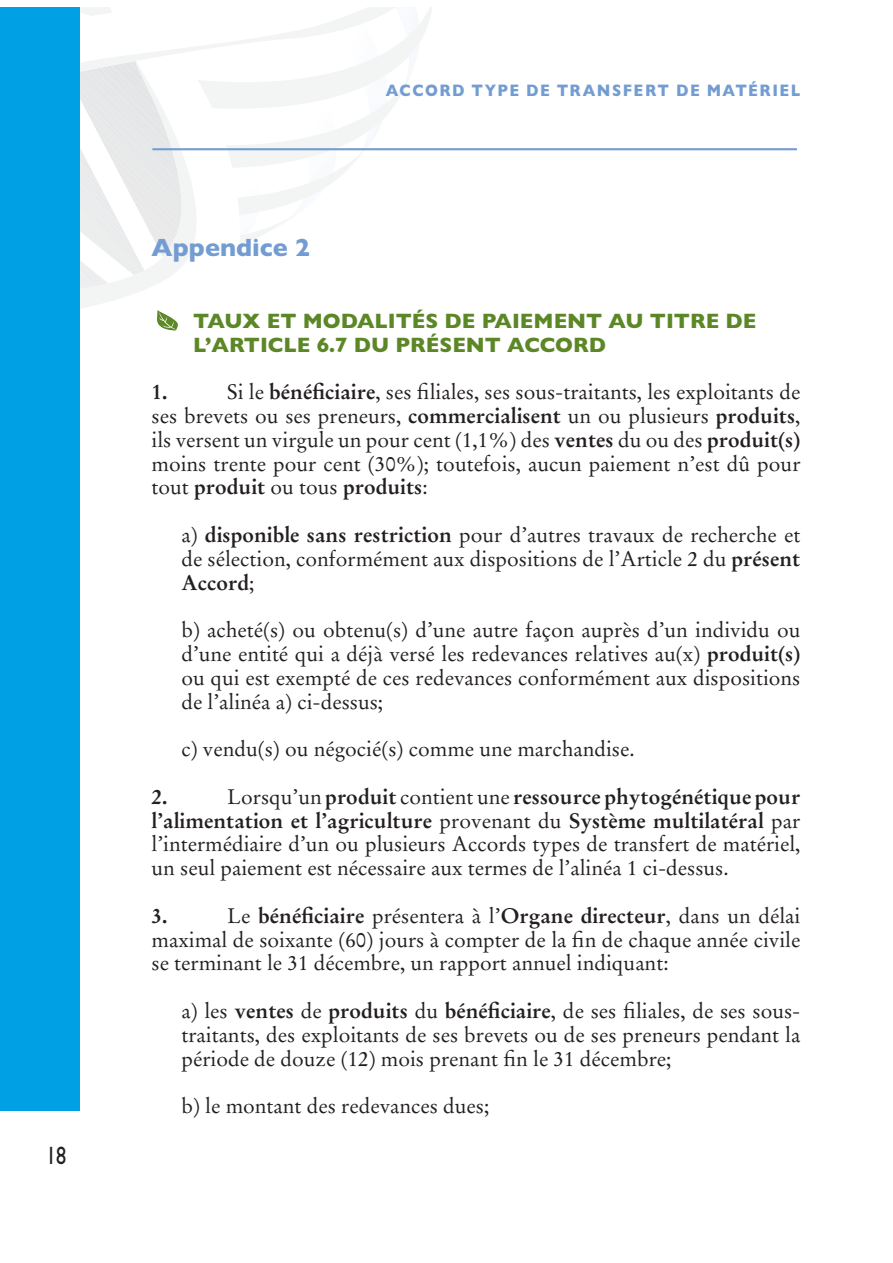
<style>
.page{position:relative;width:893px;height:1263px;background:#fff}
.page>*{position:absolute;margin:0;border:0;box-sizing:border-box;transform-origin:0 0}
.t1{font:700 25.2px "Gill Sans";color:#739dd2}
.t2{font:25.2px "Gill Sans";color:#231f20;scale:.8 1}
.t3{font:21px/23.9px "Stempel Garamond";color:#231f20;text-align:justify}
.t4{font:700 21px/23.9px "Gill Sans";color:#5c8727}
.t5{font:700 21px "Stempel Garamond";color:#231f20}
.t6{font:700 16.8px "Gill Sans";letter-spacing:.095em;color:#739dd2;scale:.9 1}
.s1{font-weight:700}
</style>
<div class="page">
<svg style="left:79px;top:295px;width:49px;height:24px"></svg>
<svg style="left:79px;top:8px;width:353px;height:287px"></svg>
<div style="left:0;top:8px;width:79px;height:1103px;background:#00a0e4"></div>
<hr style="left:152px;top:148px;width:645px;height:2px;background:#739dd2">
<svg style="left:157px;top:310px;width:21px;height:21px"></svg>
<p class="t2" style="left:46px;top:1147px;width:27px">18</p>
<p class="t1" style="left:151px;top:239px;width:160px">Appendice 2</p>
<p class="t6" style="left:386px;top:84px;width:462px">ACCORD TYPE DE TRANSFERT DE MATÉRIEL</p>
<p class="t4" style="left:193px;top:311px;width:564px">TAUX ET MODALITÉS DE PAIEMENT AU TITRE DE<br>L’ARTICLE 6.7 DU PRÉSENT ACCORD</p>
<p class="t3" style="left:151px;top:382px;width:650px;text-indent:76px">Si le <span class="s1">bénéficiaire</span>, ses filiales, ses sous-traitants, les exploitants de ses brevets ou ses preneurs, <span class="s1">commercialisent</span> un ou plusieurs <span class="s1">produits</span>, ils versent un virgule un pour cent (1,1%) des <span class="s1">ventes</span> du ou des <span class="s1">produit(s) </span>moins trente pour cent (30%); toutefois, aucun paiement n’est dû pour tout <span class="s1">produit</span> ou tous <span class="s1">produits</span>:</p>
<p class="t3" style="left:181px;top:525px;width:620px">a) <span class="s1">disponible sans restriction</span> pour d’autres travaux de recherche et de sélection, conformément aux dispositions de l’Article 2 du <span class="s1">présent Accord</span>;</p>
<p class="t3" style="left:181px;top:620px;width:620px">b) acheté(s) ou obtenu(s) d’une autre façon auprès d’un individu ou d’une entité qui a déjà versé les redevances relatives au(x) <span class="s1">produit(s) </span>ou qui est exempté de ces redevances conformément aux dispositions de l’alinéa a) ci-dessus;</p>
<p class="t3" style="left:181px;top:739px;width:455px">c) vendu(s) ou négocié(s) comme une marchandise.</p>
<p class="t5" style="left:151px;top:788px;width:17px">2.</p>
<p class="t5" style="left:151px;top:383px;width:17px">1.</p>
<p class="t3" style="left:151px;top:787px;width:650px;text-indent:76px">Lorsqu’un <span class="s1">produit</span> contient une <span class="s1">ressource phytogénétique pour l’alimentation et l’agriculture</span> provenant du <span class="s1">Système multilatéral</span> par l’intermédiaire d’un ou plusieurs Accords types de transfert de matériel, un seul paiement est nécessaire aux termes de l’alinéa 1 ci-dessus.</p>
<p class="t5" style="left:151px;top:907px;width:17px">3.</p>
<p class="t3" style="left:151px;top:906px;width:650px;text-indent:76px">Le <span class="s1">bénéficiaire</span> présentera à l’<span class="s1">Organe directeur</span>, dans un délai maximal de soixante (60) jours à compter de la fin de chaque année civile se terminant le 31 décembre, un rapport annuel indiquant:</p>
<p class="t3" style="left:181px;top:1001px;width:620px">a) les <span class="s1">ventes</span> de <span class="s1">produits</span> du <span class="s1">bénéficiaire</span>, de ses filiales, de ses sous&shy;traitants, des exploitants de ses brevets ou de ses preneurs pendant la période de douze (12) mois prenant fin le 31 décembre;</p>
<p class="t3" style="left:181px;top:1096px;width:309px">b) le montant des redevances dues;</p>
</div>
